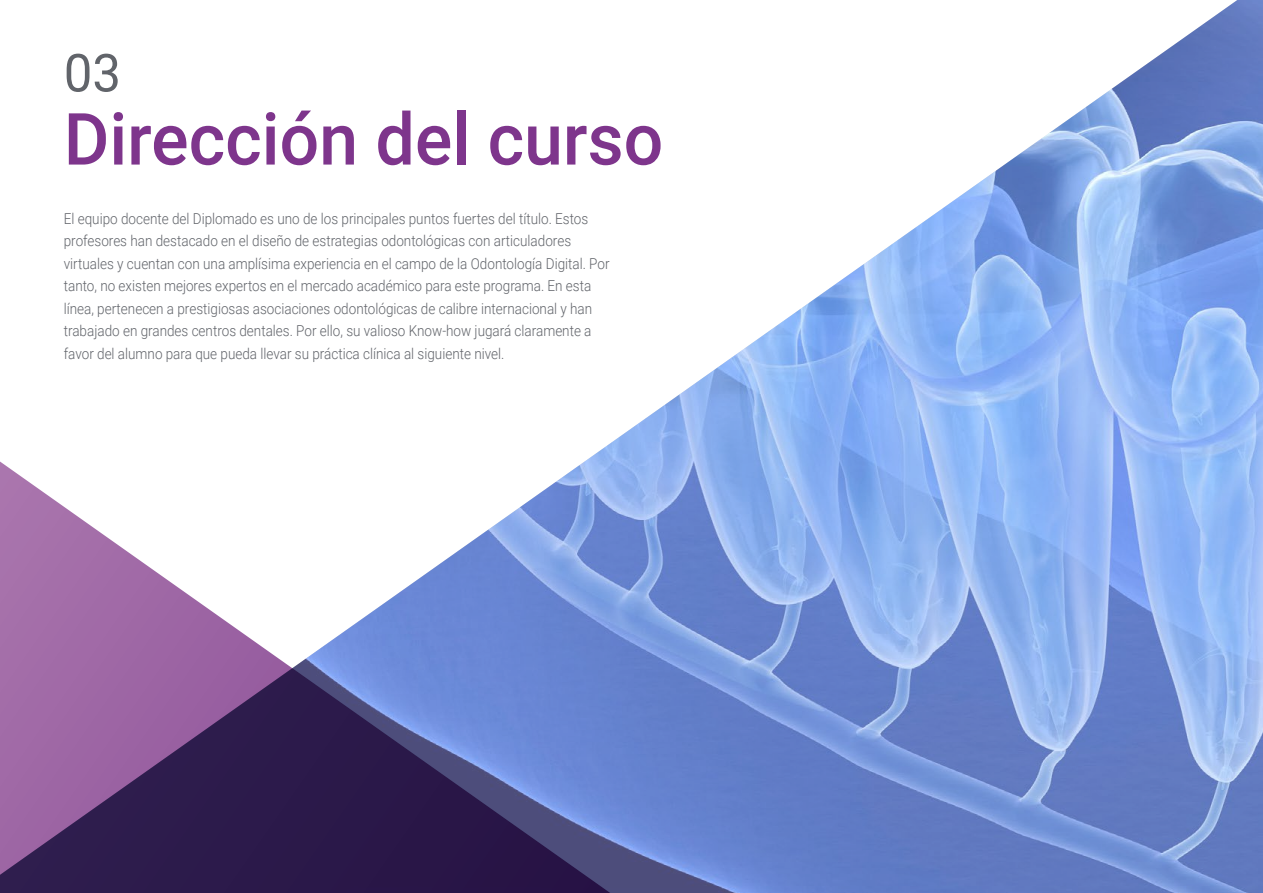
<style>
.page{position:relative;width:1263px;height:893px;background:#fff}
.page>*{position:absolute;margin:0;border:0;box-sizing:border-box;transform-origin:0 0}
.t1{font:500 72px "Roboto";color:#7e358c}
.t2{font:52.5px "Roboto";color:#61646a}
.t3{font:300 15px/22.5px "Roboto";color:#61646a;scale:.9 1}
</style>
<div class="page">
<img style="left:607px;top:0;width:656px;height:893px">
<svg style="left:0;top:446px;width:640px;height:447px"></svg>
<h2 class="t2" style="left:64px;top:36px;width:59px">03</h2>
<h1 class="t1" style="left:64px;top:89px;width:601px">Dirección del curso</h1>
<p class="t3" style="left:64px;top:207px;width:608px">El equipo docente del Diplomado es uno de los principales puntos fuertes del título. Estos profesores han destacado en el diseño de estrategias odontológicas con articuladores virtuales y cuentan con una amplísima experiencia en el campo de la Odontología Digital. Por tanto, no existen mejores expertos en el mercado académico para este programa. En esta línea, pertenecen a prestigiosas asociaciones odontológicas de calibre internacional y han trabajado en grandes centros dentales. Por ello, su valioso Know-how jugará claramente a favor del alumno para que pueda llevar su práctica clínica al siguiente nivel.</p>
</div>
